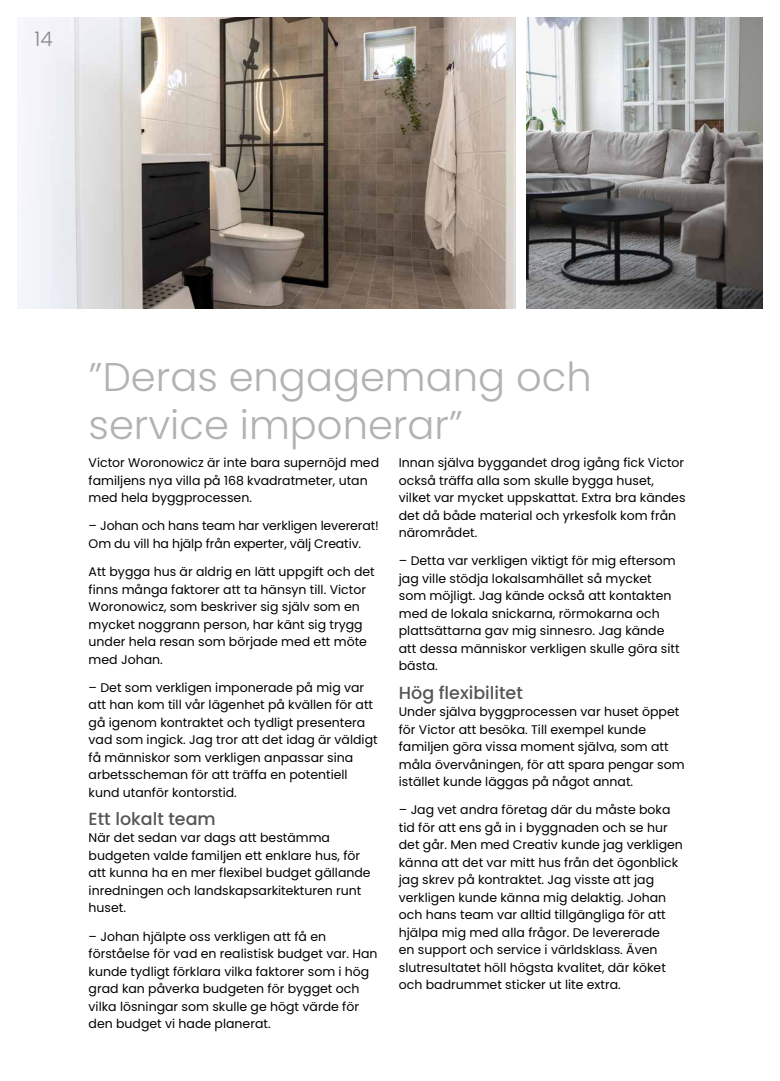
<style>
.page{position:relative;width:780px;height:1081px;background:#fff}
.page>*{position:absolute;margin:0;border:0;box-sizing:border-box;transform-origin:0 0}
.t1{font:300 40px/48px "Poppins";color:#b1b2b3}
.t2{font:300 20px "Poppins";color:#878786}
.t3{font:500 17.5px "Poppins";color:#565656}
.t4{font:12.5px/17.5px "Poppins";color:#000}
</style>
<div class="page">
<img style="left:18px;top:18px;width:498px;height:290px">
<img style="left:526px;top:18px;width:236px;height:290px">
<h2 class="t2" style="left:35px;top:28px;width:20px">14</h2>
<h1 class="t1" style="left:89px;top:353px;width:504px">”Deras engagemang och service imponerar”</h1>
<p class="t4" style="left:89px;top:454px;width:292px">Victor Woronowicz är inte bara supernöjd med familjens nya villa på 168 kvadratmeter, utan med hela byggprocessen.</p>
<p class="t4" style="left:89px;top:517px;width:292px">– Johan och hans team har verkligen levererat!<br>Om du vill ha hjälp från experter, välj Creativ.</p>
<p class="t4" style="left:89px;top:563px;width:288px">Att bygga hus är aldrig en lätt uppgift och det finns många faktorer att ta hänsyn till. Victor Woronowicz, som beskriver sig själv som en mycket noggrann person, har känt sig trygg under hela resan som började med ett möte med Johan.</p>
<p class="t4" style="left:89px;top:678px;width:290px">– Det som verkligen imponerade på mig var att han kom till vår lägenhet på kvällen för att gå igenom kontraktet och tydligt presentera vad som ingick. Jag tror att det idag är väldigt få människor som verkligen anpassar sina arbetsscheman för att träffa en potentiell kund utanför kontorstid.</p>
<h3 class="t3" style="left:89px;top:808px;width:129px">Ett lokalt team</h3>
<p class="t4" style="left:89px;top:829px;width:283px">När det sedan var dags att bestämma budgeten valde familjen ett enklare hus, för att kunna ha en mer flexibel budget gällande inredningen och landskapsarkitekturen runt huset.</p>
<p class="t4" style="left:89px;top:927px;width:290px">– Johan hjälpte oss verkligen att få en förståelse för vad en realistisk budget var. Han kunde tydligt förklara vilka faktorer som i hög grad kan påverka budgeten för bygget och vilka lösningar som skulle ge högt värde för den budget vi hade planerat.</p>
<p class="t4" style="left:399px;top:454px;width:288px">Innan själva byggandet drog igång fick Victor också träffa alla som skulle bygga huset, vilket var mycket uppskattat. Extra bra kändes det då både material och yrkesfolk kom från närområdet.</p>
<p class="t4" style="left:399px;top:552px;width:282px">– Detta var verkligen viktigt för mig eftersom jag ville stödja lokalsamhället så mycket som möjligt. Jag kände också att kontakten med de lokala snickarna, rörmokarna och plattsättarna gav mig sinnesro. Jag kände att dessa människor verkligen skulle göra sitt bästa.</p>
<h3 class="t3" style="left:399px;top:682px;width:126px">Hög flexibilitet</h3>
<p class="t4" style="left:399px;top:703px;width:287px">Under själva byggprocessen var huset öppet för Victor att besöka. Till exempel kunde familjen göra vissa moment själva, som att måla övervåningen, för att spara pengar som istället kunde läggas på något annat.</p>
<p class="t4" style="left:399px;top:801px;width:285px">– Jag vet andra företag där du måste boka tid för att ens gå in i byggnaden och se hur det går. Men med Creativ kunde jag verkligen känna att det var mitt hus från det ögonblick jag skrev på kontraktet. Jag visste att jag verkligen kunde känna mig delaktig. Johan och hans team var alltid tillgängliga för att hjälpa mig med alla frågor. De levererade<br>en support och service i världsklass. Även slutresultatet höll högsta kvalitet, där köket och badrummet sticker ut lite extra.</p>
</div>
